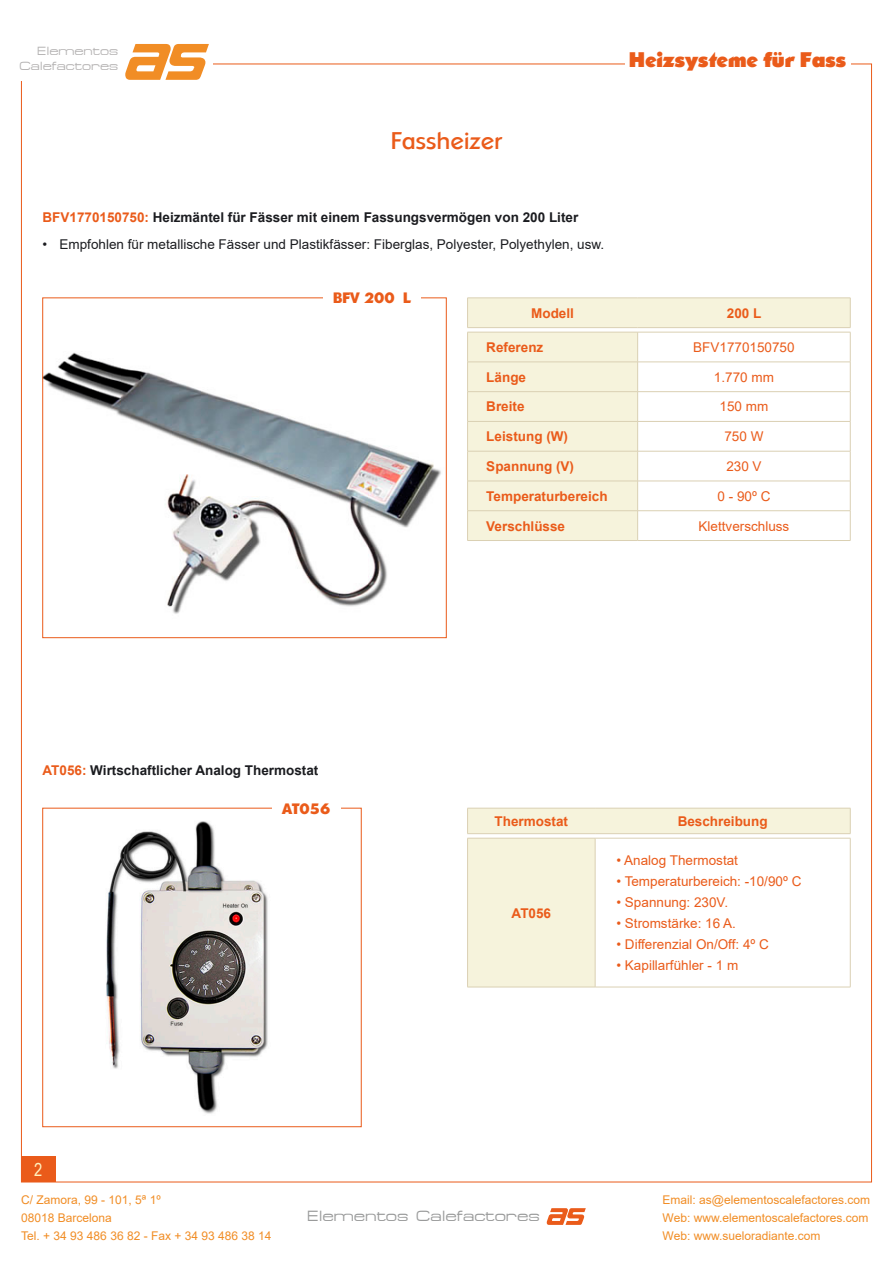
<style>
.page{position:relative;width:893px;height:1263px;background:#fff}
.page>*{position:absolute;margin:0;border:0;box-sizing:border-box;transform-origin:0 0}
.t1{font:24px "Sharnay";color:#ea5b1a}
.t2{font:900 21px "Sharnay";color:#ea5b1a}
.t3{font:18px "Arial Narrow";color:#fff1bf}
.t4{font:15px "Federation";color:#9a9b9b}
.t5{font:800 15px "Sharnay";color:#ea5b1a}
.t6{font:13.5px "Arial";color:#ea5b1a}
.t7{font:700 13.5px "Arial";color:#ea5b1a}
.t8{font:700 13.5px "Arial";color:#1b1c20}
.t9{font:13.5px "Arial";color:#1b1c20}
.t10{font:12px/18px "Arial";color:#f18d25}
.t11{font:12px/14.4px "Federation";color:#b4b2b2;text-align:right}
.s1{color:#ea5b1a}
</style>
<div class="page">
<div style="left:21px;top:1157px;width:34px;height:25px;background:#ea5b1a"></div>
<svg style="left:547px;top:1208px;width:39px;height:17px"></svg>
<svg style="left:125px;top:44px;width:84px;height:36px"></svg>
<img style="left:45px;top:352px;width:396px;height:262px">
<svg style="left:468px;top:299px;width:382px;height:241px;fill:#f6f3dc"></svg>
<hr style="left:467px;top:298px;width:171px;height:1px;background:#dad0b3">
<svg style="left:467px;top:299px;width:1px;height:28px"></svg>
<hr style="left:638px;top:298px;width:212px;height:1px;background:#dad0b3">
<svg style="left:850px;top:298px;width:1px;height:29px"></svg>
<hr style="left:467px;top:327px;width:171px;height:1px;background:#dad0b3">
<hr style="left:638px;top:327px;width:212px;height:1px;background:#dad0b3">
<hr style="left:467px;top:332px;width:171px;height:1px;background:#dad0b3">
<hr style="left:467px;top:332px;width:1px;height:30px;background:#dad0b3">
<hr style="left:638px;top:332px;width:212px;height:1px;background:#dad0b3">
<hr style="left:637px;top:332px;width:1px;height:30px;background:#dad0b3">
<hr style="left:850px;top:332px;width:1px;height:30px;background:#dad0b3">
<hr style="left:467px;top:362px;width:171px;height:1px;background:#dad0b3">
<hr style="left:638px;top:362px;width:212px;height:1px;background:#dad0b3">
<hr style="left:467px;top:391px;width:171px;height:1px;background:#dad0b3">
<hr style="left:638px;top:391px;width:212px;height:1px;background:#dad0b3">
<hr style="left:467px;top:421px;width:171px;height:1px;background:#dad0b3">
<svg style="left:467px;top:363px;width:1px;height:88px"></svg>
<hr style="left:638px;top:421px;width:212px;height:1px;background:#dad0b3">
<svg style="left:637px;top:363px;width:1px;height:88px"></svg>
<svg style="left:850px;top:362px;width:1px;height:89px"></svg>
<hr style="left:467px;top:451px;width:171px;height:1px;background:#dad0b3">
<hr style="left:467px;top:451px;width:1px;height:30px;background:#dad0b3">
<hr style="left:638px;top:451px;width:212px;height:1px;background:#dad0b3">
<hr style="left:637px;top:451px;width:1px;height:30px;background:#dad0b3">
<hr style="left:850px;top:451px;width:1px;height:30px;background:#dad0b3">
<hr style="left:467px;top:481px;width:171px;height:1px;background:#dad0b3">
<hr style="left:638px;top:481px;width:212px;height:1px;background:#dad0b3">
<hr style="left:467px;top:510px;width:171px;height:1px;background:#dad0b3">
<svg style="left:467px;top:482px;width:1px;height:58px"></svg>
<hr style="left:638px;top:510px;width:212px;height:1px;background:#dad0b3">
<svg style="left:637px;top:482px;width:1px;height:58px"></svg>
<svg style="left:850px;top:481px;width:1px;height:59px"></svg>
<hr style="left:467px;top:540px;width:171px;height:1px;background:#dad0b3">
<hr style="left:638px;top:540px;width:212px;height:1px;background:#dad0b3">
<svg style="left:468px;top:809px;width:382px;height:178px"></svg>
<hr style="left:467px;top:838px;width:128px;height:1px;background:#dad0b3">
<hr style="left:467px;top:838px;width:1px;height:149px;background:#dad0b3">
<hr style="left:595px;top:838px;width:255px;height:1px;background:#dad0b3">
<hr style="left:595px;top:838px;width:1px;height:149px;background:#dad0b3">
<hr style="left:850px;top:838px;width:1px;height:149px;background:#dad0b3">
<hr style="left:467px;top:987px;width:128px;height:1px;background:#dad0b3">
<hr style="left:595px;top:987px;width:255px;height:1px;background:#dad0b3">
<hr style="left:467px;top:808px;width:128px;height:1px;background:#dad0b3">
<svg style="left:467px;top:808px;width:1px;height:25px"></svg>
<hr style="left:595px;top:808px;width:255px;height:1px;background:#dad0b3">
<svg style="left:850px;top:808px;width:1px;height:25px"></svg>
<hr style="left:467px;top:833px;width:128px;height:1px;background:#dad0b3">
<hr style="left:595px;top:833px;width:255px;height:1px;background:#dad0b3">
<img style="left:106px;top:821px;width:162px;height:293px">
<p class="t11" style="left:19px;top:44px;width:100px">Elementos<br>Calefactores</p>
<h1 class="t1" style="left:391px;top:128px;width:113px">Fassheizer</h1>
<p class="t8" style="left:43px;top:208px;width:537px"><span class="s1">BFV1770150750:</span> Heizmäntel für Fässer mit einem Fassungsvermögen von 200 Liter</p>
<p class="t9" style="left:43px;top:235px;width:563px">• Empfohlen für metallische Fässer und Plastikfässer: Fiberglas, Polyester, Polyethylen, usw.</p>
<p class="t5" style="left:333px;top:289px;width:79px">BFV 200 L</p>
<h2 class="t2" style="left:629px;top:47px;width:218px">Heizsysteme für Fass</h2>
<p class="t8" style="left:43px;top:761px;width:277px"><span class="s1">AT056:</span> Wirtschaftlicher Analog Thermostat</p>
<h3 class="t3" style="left:34px;top:1156px;width:10px">2</h3>
<p class="t5" style="left:282px;top:799px;width:50px">AT056</p>
<p class="t7" style="left:531px;top:303px;width:44px">Modell</p>
<p class="t7" style="left:727px;top:303px;width:36px">200 L</p>
<p class="t7" style="left:486px;top:338px;width:59px">Referenz</p>
<p class="t6" style="left:693px;top:338px;width:103px">BFV1770150750</p>
<p class="t7" style="left:486px;top:367px;width:41px">Länge</p>
<p class="t6" style="left:714px;top:368px;width:62px">1.770 mm</p>
<p class="t7" style="left:486px;top:397px;width:40px">Breite</p>
<p class="t6" style="left:720px;top:397px;width:50px">150 mm</p>
<p class="t7" style="left:486px;top:427px;width:83px">Leistung (W)</p>
<p class="t6" style="left:724px;top:427px;width:41px">750 W</p>
<p class="t7" style="left:486px;top:457px;width:89px">Spannung (V)</p>
<p class="t6" style="left:726px;top:457px;width:37px">230 V</p>
<p class="t7" style="left:486px;top:486px;width:123px">Temperaturbereich</p>
<p class="t6" style="left:717px;top:487px;width:54px">0 - 90º C</p>
<p class="t7" style="left:486px;top:516px;width:80px">Verschlüsse</p>
<p class="t6" style="left:699px;top:516px;width:92px">Klettverschluss</p>
<p class="t7" style="left:495px;top:811px;width:75px">Thermostat</p>
<p class="t7" style="left:678px;top:811px;width:92px">Beschreibung</p>
<p class="t7" style="left:512px;top:903px;width:41px">AT056</p>
<p class="t6" style="left:616px;top:851px;width:123px">• Analog Thermostat</p>
<p class="t6" style="left:616px;top:872px;width:186px">• Temperaturbereich: -10/90º C</p>
<p class="t6" style="left:616px;top:893px;width:113px">• Spannung: 230V.</p>
<p class="t6" style="left:616px;top:914px;width:121px">• Stromstärke: 16 A.</p>
<p class="t6" style="left:616px;top:935px;width:154px">• Differenzial On/Off: 4º C</p>
<p class="t6" style="left:616px;top:956px;width:123px">• Kapillarfühler - 1 m</p>
<p class="t10" style="left:21px;top:1190px;width:252px">C/ Zamora, 99 - 101, 5ª 1º<br>08018 Barcelona<br>Tel. + 34 93 486 36 82 - Fax + 34 93 486 38 14</p>
<p class="t10" style="left:663px;top:1190px;width:209px">Email: as@elementoscalefactores.com<br>Web: www.elementoscalefactores.com<br>Web: www.sueloradiante.com</p>
<p class="t4" style="left:307px;top:1207px;width:234px">Elementos Calefactores</p>
</div>
